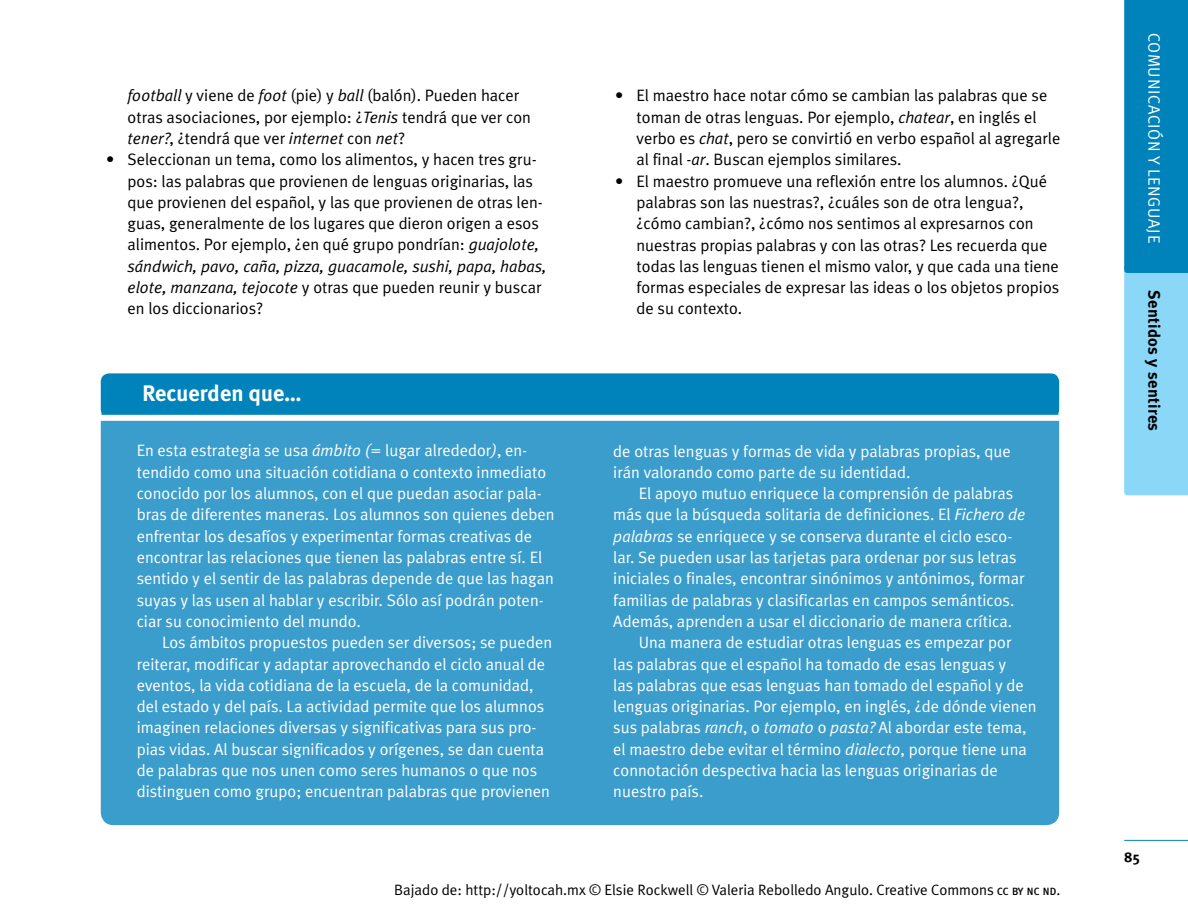
<style>
.page{position:relative;width:1188px;height:918px;background:#fff}
.page>*{position:absolute;margin:0;border:0;box-sizing:border-box;transform-origin:0 0}
.t1{font:700 22.5px "Meta Plus";color:#fff}
.t2{font:16.5px/21.3px "Meta Plus";color:#fff}
.t3{font:16.5px/21.3px "Meta Plus";color:#000}
.t4{font:16.5px "Meta Plus";letter-spacing:.035em;color:#fff}
.t5{font:700 16.5px "Meta Plus";letter-spacing:.02em;color:#000}
.t6{font:15px "Meta Plus";color:#000}
.t7{font:700 14.25px "Meta Plus";color:#000}
.s1{font-style:italic}
.s2{font-weight:500;font-size:10.5px}
</style>
<div class="page">
<hr style="left:1124px;top:840px;width:64px;height:1px;background:#0083bb">
<svg style="left:1124px;top:0;width:64px;height:495px;background:#3fa8d6"></svg>
<div style="left:101px;top:405px;width:958px;height:420px;background:#3b9dcc;border-radius:13px"></div>
<div style="left:101px;top:373px;width:958px;height:45px;background:#0083bb;border-radius:9px"></div>
<div style="left:86px;top:415px;width:991px;height:6px;background:#fff"></div>
<p class="t3" style="left:128px;top:85px;width:405px"><span class="s1">football</span> y viene de <span class="s1">foot</span> (pie) y <span class="s1">ball</span> (balón). Pueden hacer otras asociaciones, por ejemplo: ¿<span class="s1">Tenis</span> tendrá que ver con <span class="s1">tener?</span>, ¿tendrá que ver <span class="s1">internet</span> con <span class="s1">net</span>?</p>
<p class="t3" style="left:128px;top:149px;width:421px;text-indent:-21px">• Seleccionan un tema, como los alimentos, y hacen tres gru&shy;pos: las palabras que provienen de lenguas originarias, las que provienen del español, y las que provienen de otras len&shy;guas, generalmente de los lugares que dieron origen a esos alimentos. Por ejemplo, ¿en qué grupo pondrían: <span class="s1">guajolote, sándwich, pavo, caña, pizza, guacamole, sushi, papa, habas, elote, manzana, tejocote</span> y otras que pueden reunir y buscar en los diccionarios?</p>
<h1 class="t1" style="left:142px;top:381px;width:161px">Recuerden que…</h1>
<p class="t2" style="left:137px;top:440px;width:419px">En esta estrategia se usa <span class="s1">ámbito (</span>= lugar alrededor<span class="s1">)</span>, en&shy;tendido como una situación cotidiana o contexto inmediato conocido por los alumnos, con el que puedan asociar pala&shy;bras de diferentes maneras. Los alumnos son quienes deben enfrentar los desafíos y experimentar formas creativas de encontrar las relaciones que tienen las palabras entre sí. El sentido y el sentir de las palabras depende de que las hagan suyas y las usen al hablar y escribir. Sólo así podrán poten&shy;ciar su conocimiento del mundo.</p>
<p class="t2" style="left:137px;top:632px;width:417px;text-indent:26px">Los ámbitos propuestos pueden ser diversos; se pueden reiterar, modificar y adaptar aprovechando el ciclo anual de eventos, la vida cotidiana de la escuela, de la comunidad, del estado y del país. La actividad permite que los alumnos imaginen relaciones diversas y significativas para sus pro&shy;pias vidas. Al buscar significados y orígenes, se dan cuenta de palabras que nos unen como seres humanos o que nos distinguen como grupo; encuentran palabras que provienen</p>
<p class="t3" style="left:637px;top:85px;width:425px;text-indent:-21px">• El maestro hace notar cómo se cambian las palabras que se toman de otras lenguas. Por ejemplo, <span class="s1">chatear</span>, en inglés el verbo es <span class="s1">chat</span>, pero se convirtió en verbo español al agregarle al final -<span class="s1">ar</span>. Buscan ejemplos similares.</p>
<p class="t3" style="left:637px;top:170px;width:424px;text-indent:-21px">• El maestro promueve una reflexión entre los alumnos. ¿Qué palabras son las nuestras?, ¿cuáles son de otra lengua?, ¿cómo cambian?, ¿cómo nos sentimos al expresarnos con nuestras propias palabras y con las otras? Les recuerda que todas las lenguas tienen el mismo valor, y que cada una tiene formas especiales de expresar las ideas o los objetos propios de su contexto.</p>
<p class="t2" style="left:613px;top:440px;width:399px">de otras lenguas y formas de vida y palabras propias, que irán valorando como parte de su identidad.</p>
<p class="t2" style="left:639px;top:483px;width:376px">El apoyo mutuo enriquece la comprensión de palabras</p>
<p class="t2" style="left:613px;top:504px;width:414px">más que la búsqueda solitaria de definiciones. El <span class="s1">Fichero de</span></p>
<p class="t2" style="left:613px;top:525px;width:401px"><span class="s1">palabras</span> se enriquece y se conserva durante el ciclo esco-</p>
<p class="t2" style="left:613px;top:546px;width:405px">lar. Se pueden usar las tarjetas para ordenar por sus letras</p>
<p class="t2" style="left:613px;top:568px;width:413px">iniciales o finales, encontrar sinónimos y antónimos, formar</p>
<p class="t2" style="left:613px;top:589px;width:403px">familias de palabras y clasificarlas en campos semánticos.</p>
<p class="t2" style="left:613px;top:610px;width:400px">Además, aprenden a usar el diccionario de manera crítica.</p>
<p class="t2" style="left:639px;top:632px;width:374px">Una manera de estudiar otras lenguas es empezar por</p>
<p class="t2" style="left:613px;top:653px;width:394px">las palabras que el español ha tomado de esas lenguas y</p>
<p class="t2" style="left:613px;top:674px;width:412px">las palabras que esas lenguas han tomado del español y de</p>
<p class="t2" style="left:613px;top:696px;width:425px">lenguas originarias. Por ejemplo, en inglés, ¿de dónde vienen</p>
<p class="t2" style="left:613px;top:717px;width:415px">sus palabras <span class="s1">ranch</span>, o <span class="s1">tomato</span> o <span class="s1">pasta?</span> Al abordar este tema,</p>
<p class="t2" style="left:613px;top:738px;width:415px">el maestro debe evitar el término <span class="s1">dialecto</span>, porque tiene una</p>
<p class="t2" style="left:613px;top:759px;width:386px">connotación despectiva hacia las lenguas originarias de</p>
<p class="t2" style="left:613px;top:781px;width:92px">nuestro país.</p>
<p class="t6" style="left:394px;top:881px;width:668px">Bajado de: http://yoltocah.mx © Elsie Rockwell © Valeria Rebolledo Angulo. Creative Commons <span class="s2">CC BY NC ND</span>.</p>
<p class="t4" style="left:1164px;top:33px;width:212px;rotate:90deg">COMUNICACIÓN Y LENGUAJE</p>
<p class="t5" style="left:1164px;top:290px;width:143px;rotate:90deg">Sentidos y sentires</p>
<p class="t7" style="left:1124px;top:849px;width:17px">85</p>
</div>
